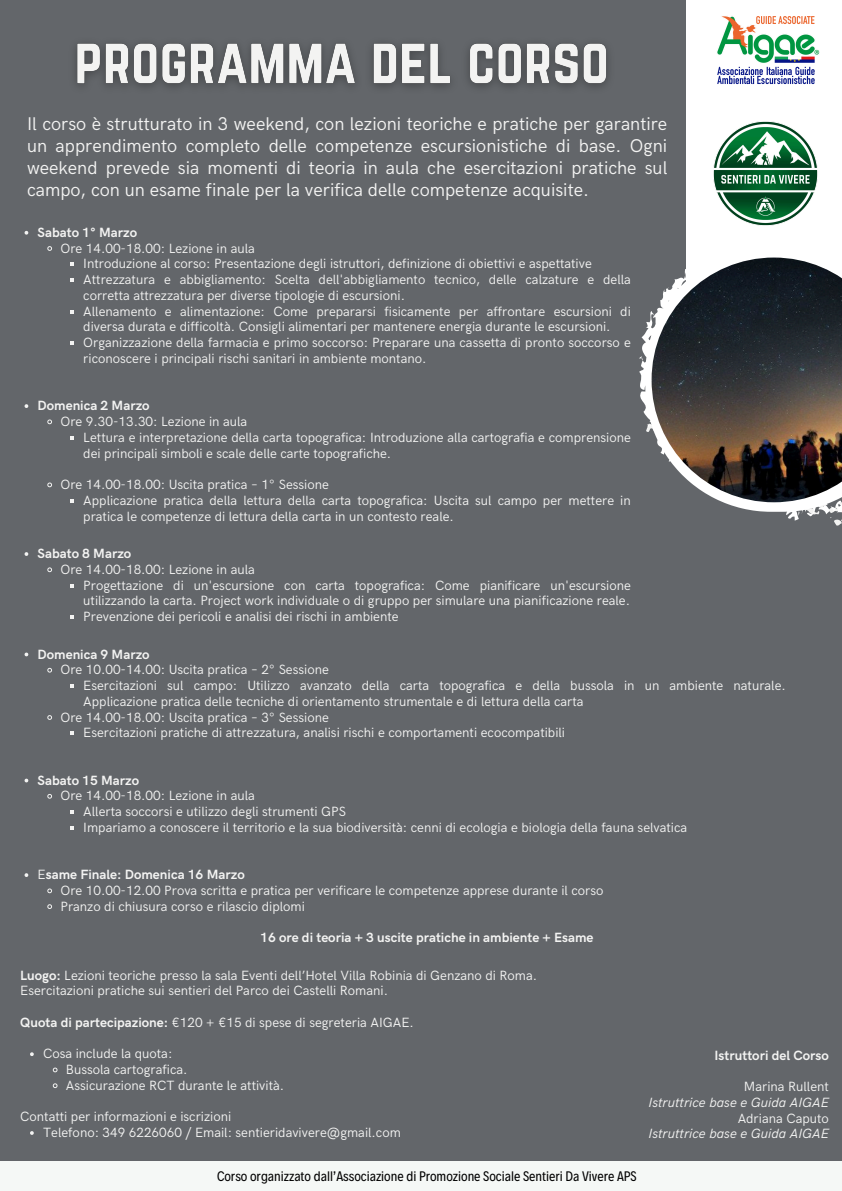
<style>
.page{position:relative;width:842px;height:1191px;background:#fff}
.page>*{position:absolute;margin:0;border:0;box-sizing:border-box;transform-origin:0 0}
.t1{font:18.5px/21.8px "HK Grotesk";color:#f3f3f2;text-align:justify}
.t2{font:14px "Decalotype";color:#000}
.t3{font:13.4px/15.8px "HK Grotesk";color:#f3f3f2}
.t4{font:700 13.4px "HK Grotesk";color:#f3f3f2}
.t5{font:italic 13.4px "HK Grotesk";color:#f3f3f2}
.s1{font-weight:400}
.s2{font-weight:700}
</style>
<div class="page">
<div style="left:0;top:0;width:842px;height:1190px;background:#63666a"></div>
<div style="left:686px;top:0;width:156px;height:283px;background:#fff"></div>
<svg style="left:52px;top:1067px;width:6px;height:5px"></svg>
<svg style="left:52px;top:1083px;width:6px;height:5px"></svg>
<svg style="left:30px;top:1131px;width:4px;height:3px"></svg>
<div style="left:0;top:1160px;width:842px;height:30px;background:#f5f8f6"></div>
<svg style="left:639px;top:311px;width:203px;height:215px"></svg>
<img style="left:652px;top:257px;width:190px;height:245px">
<img style="left:717px;top:16px;width:103px;height:68px">
<svg style="left:47px;top:246px;width:5px;height:5px"></svg>
<svg style="left:70px;top:262px;width:4px;height:4px"></svg>
<svg style="left:70px;top:278px;width:4px;height:4px"></svg>
<svg style="left:70px;top:310px;width:4px;height:3px"></svg>
<svg style="left:70px;top:341px;width:4px;height:4px"></svg>
<svg style="left:25px;top:404px;width:3px;height:4px"></svg>
<svg style="left:47px;top:419px;width:5px;height:5px"></svg>
<svg style="left:70px;top:436px;width:4px;height:3px"></svg>
<svg style="left:47px;top:482px;width:5px;height:5px"></svg>
<svg style="left:70px;top:499px;width:4px;height:3px"></svg>
<img style="left:75px;top:43px;width:533px;height:45px">
<svg style="left:25px;top:552px;width:3px;height:4px"></svg>
<svg style="left:47px;top:567px;width:5px;height:5px"></svg>
<svg style="left:70px;top:584px;width:4px;height:3px"></svg>
<svg style="left:70px;top:615px;width:4px;height:4px"></svg>
<svg style="left:25px;top:652px;width:3px;height:4px"></svg>
<svg style="left:47px;top:667px;width:5px;height:6px"></svg>
<svg style="left:70px;top:684px;width:4px;height:3px"></svg>
<svg style="left:47px;top:715px;width:5px;height:5px"></svg>
<svg style="left:70px;top:731px;width:4px;height:4px"></svg>
<svg style="left:47px;top:794px;width:5px;height:5px"></svg>
<svg style="left:70px;top:810px;width:4px;height:3px"></svg>
<svg style="left:70px;top:826px;width:4px;height:3px"></svg>
<svg style="left:47px;top:888px;width:5px;height:5px"></svg>
<svg style="left:47px;top:904px;width:5px;height:5px"></svg>
<img style="left:713px;top:121px;width:105px;height:105px">
<p class="t1" style="left:27px;top:114px;width:642px">Il corso è strutturato in 3 weekend, con lezioni teoriche e pratiche per garantire un apprendimento completo delle competenze escursionistiche di base. Ogni weekend prevede sia momenti di teoria in aula che esercitazioni pratiche sul campo, con un esame finale per la verifica delle competenze acquisite.</p>
<p class="t4" style="left:38px;top:225px;width:101px">Sabato 1° Marzo</p>
<p class="t3" style="left:60px;top:241px;width:196px">Ore 14.00-18.00: Lezione in aula</p>
<p class="t3" style="left:83px;top:256px;width:510px">Introduzione al corso: Presentazione degli istruttori, definizione di obiettivi e aspettative</p>
<p class="t3" style="left:83px;top:272px;width:549px">Attrezzatura e abbigliamento: Scelta dell'abbigliamento tecnico, delle calzature e della corretta attrezzatura per diverse tipologie di escursioni.</p>
<p class="t3" style="left:83px;top:304px;width:549px">Allenamento e alimentazione: Come prepararsi fisicamente per affrontare escursioni di diversa durata e difficoltà. Consigli alimentari per mantenere energia durante le escursioni.</p>
<p class="t3" style="left:83px;top:335px;width:549px">Organizzazione della farmacia e primo soccorso: Preparare una cassetta di pronto soccorso e riconoscere i principali rischi sanitari in ambiente montano.</p>
<p class="t4" style="left:38px;top:398px;width:114px">Domenica 2 Marzo</p>
<p class="t3" style="left:60px;top:414px;width:188px">Ore 9.30-13.30: Lezione in aula</p>
<p class="t3" style="left:83px;top:430px;width:549px">Lettura e interpretazione della carta topografica: Introduzione alla cartografia e comprensione dei principali simboli e scale delle carte topografiche.</p>
<p class="t3" style="left:60px;top:477px;width:270px">Ore 14.00-18.00: Uscita pratica – 1° Sessione</p>
<p class="t3" style="left:83px;top:493px;width:549px">Applicazione pratica della lettura della carta topografica: Uscita sul campo per mettere in pratica le competenze di lettura della carta in un contesto reale.</p>
<p class="t4" style="left:38px;top:546px;width:95px">Sabato 8 Marzo</p>
<p class="t3" style="left:60px;top:562px;width:196px">Ore 14.00-18.00: Lezione in aula</p>
<p class="t3" style="left:83px;top:577px;width:549px">Progettazione di un'escursione con carta topografica: Come pianificare un'escursione utilizzando la carta. Project work individuale o di gruppo per simulare una pianificazione reale.</p>
<p class="t3" style="left:83px;top:609px;width:317px">Prevenzione dei pericoli e analisi dei rischi in ambiente</p>
<p class="t4" style="left:38px;top:646px;width:114px">Domenica 9 Marzo</p>
<p class="t3" style="left:60px;top:662px;width:270px">Ore 10.00-14.00: Uscita pratica – 2° Sessione</p>
<p class="t3" style="left:83px;top:678px;width:704px">Esercitazioni sul campo: Utilizzo avanzato della carta topografica e della bussola in un ambiente naturale.<br>Applicazione pratica delle tecniche di orientamento strumentale e di lettura della carta</p>
<p class="t3" style="left:60px;top:709px;width:270px">Ore 14.00-18.00: Uscita pratica – 3° Sessione</p>
<p class="t3" style="left:83px;top:725px;width:483px">Esercitazioni pratiche di attrezzatura, analisi rischi e comportamenti ecocompatibili</p>
<p class="t4" style="left:38px;top:772px;width:103px">Sabato 15 Marzo</p>
<p class="t3" style="left:60px;top:788px;width:196px">Ore 14.00-18.00: Lezione in aula</p>
<h3 class="t3" style="left:83px;top:804px;width:264px">Allerta soccorsi e utilizzo degli strumenti GPS</h3>
<p class="t3" style="left:83px;top:820px;width:605px">Impariamo a conoscere il territorio e la sua biodiversità: cenni di ecologia e biologia della fauna selvatica</p>
<p class="t4" style="left:38px;top:867px;width:209px"><span class="s1">E</span>same Finale: Domenica 16 Marzo</p>
<p class="t3" style="left:60px;top:883px;width:544px">Ore 10.00-12.00 Prova scritta e pratica per verificare le competenze apprese durante il corso</p>
<p class="t3" style="left:60px;top:898px;width:246px">Pranzo di chiusura corso e rilascio diplomi</p>
<p class="t4" style="left:260px;top:929px;width:335px">16 ore di teoria + 3 uscite pratiche in ambiente + Esame</p>
<p class="t3" style="left:20px;top:967px;width:518px"><span class="s2">Luogo:</span> Lezioni teoriche presso la sala Eventi dell’Hotel Villa Robinia di Genzano di Roma.</p>
<p class="t3" style="left:20px;top:983px;width:369px">Esercitazioni pratiche sui sentieri del Parco dei Castelli Romani.</p>
<h2 class="t3" style="left:20px;top:1014px;width:395px"><span class="s2">Quota di partecipazione:</span> €120 + €15 di spese di segreteria AIGAE.</h2>
<p class="t3" style="left:43px;top:1046px;width:131px">Cosa include la quota:</p>
<p class="t3" style="left:66px;top:1061px;width:123px">Bussola cartografica.</p>
<p class="t3" style="left:66px;top:1077px;width:220px">Assicurazione RCT durante le attività.</p>
<p class="t3" style="left:20px;top:1109px;width:213px">Contatti per informazioni e iscrizioni</p>
<p class="t3" style="left:43px;top:1124px;width:359px">Telefono: 349 6226060 / Email: sentieridavivere@gmail.com</p>
<p class="t2" style="left:217px;top:1166px;width:421px">Corso organizzato dall’Associazione di Promozione Sociale Sentieri Da Vivere APS</p>
<p class="t4" style="left:714px;top:1047px;width:116px">Istruttori del Corso</p>
<p class="t3" style="left:744px;top:1078px;width:86px">Marina Rullent</p>
<p class="t5" style="left:648px;top:1094px;width:182px">Istruttrice base e Guida AIGAE</p>
<h3 class="t3" style="left:738px;top:1110px;width:93px">Adriana Caputo</h3>
<p class="t5" style="left:648px;top:1126px;width:182px">Istruttrice base e Guida AIGAE</p>
</div>
